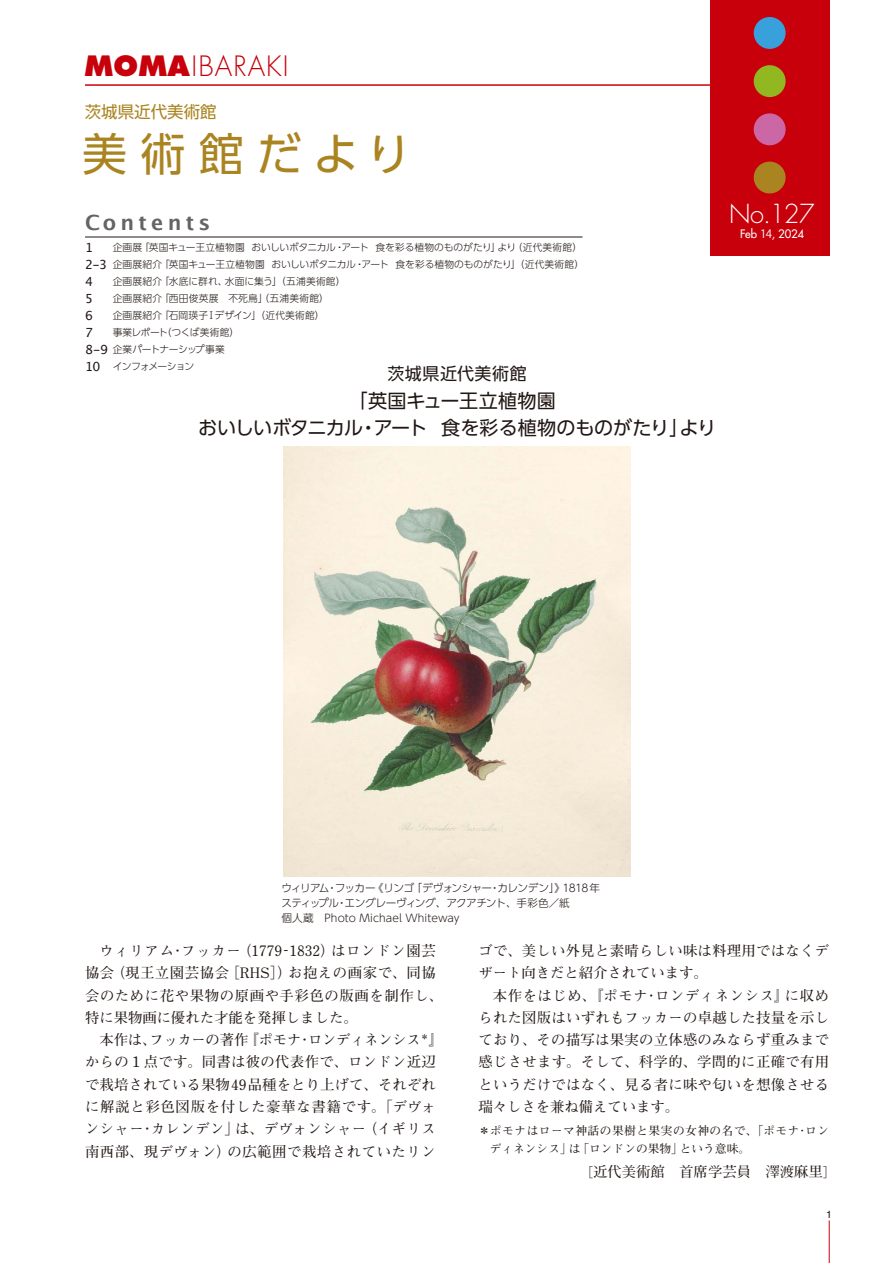
<style>
.page{position:relative;width:893px;height:1263px;background:#fff}
.page>*{position:absolute;margin:0;border:0;box-sizing:border-box;transform-origin:0 0}
.t1{font:45px "UD Shin Go Pro";letter-spacing:.285em;color:#aa8420}
.t2{font:300 27.3px "Futura";letter-spacing:.04em;color:#c7000b}
.t3{font:300 25.5px "Futura";color:#fff}
.t4{font:700 21px "Lucida Grande";letter-spacing:.2em;color:#656464}
.t5{font:19.2px/26.5px "UD Shin Go Pro";letter-spacing:-.015em;color:#221815;text-align:center}
.t6{font:16.95px "UD Shin Go Pro";letter-spacing:.03em;color:#221815}
.t7{font:16.5px "UD Shin Go Pro";color:#aa8420}
.t8{font:700 14.4px/22.4px "Futo Min A101 Pr 6 N";letter-spacing:.02em;color:#221815}
.t9{font:700 14.4px/22.4px "Futo Min A101 Pr 6 N";letter-spacing:.04em;color:#221815}
.t10{font:700 14.4px "Futo Min A101 Pr 6 N";color:#221815}
.t11{font:12.6px "Lucida Grande";color:#221815}
.t12{font:700 11.7px/18px "Futo Min A101 Pr 6 N";letter-spacing:.045em;color:#221815}
.t13{font:11.4px "Futura";letter-spacing:-.015em;color:#fff}
.t14{font:300 10.65px/14.9px "UD Shin Go Pro";letter-spacing:-.03em;color:#221815}
.t15{font:10.5px "Helvetica";color:#221815}
.t16{font:300 9.75px/17px "UD Shin Go Pro";color:#221815;text-align:right}
.t17{font:300 9.75px/17px "UD Shin Go Pro";letter-spacing:-.045em;color:#221815}
.t18{font:300 9.75px "UD Shin Go Pro";letter-spacing:.02em;color:#221815}
.s1{font-weight:800}
.s2{font-family:"Lucida Grande";font-weight:400;font-size:12.6px}
.s3{font-family:"Koz Go Pr 6 N"}
.s4{font-size:12.75px}
</style>
<div class="page">
<hr style="left:829px;top:1220px;width:1px;height:43px;background:#c7000b">
<hr style="left:85px;top:84px;width:739px;height:2px;background:#c7000b">
<div style="left:710px;top:0;width:119px;height:255px;background:#c7000b"></div>
<div style="left:754px;top:65px;width:32px;height:32px;background:#91b821;border-radius:50%"></div>
<div style="left:754px;top:17px;width:32px;height:32px;background:#38a1db;border-radius:50%"></div>
<div style="left:754px;top:162px;width:32px;height:31px;background:#aa8420;border-radius:50%"></div>
<div style="left:754px;top:113px;width:32px;height:32px;background:#ca67a4;border-radius:50%"></div>
<img style="left:284px;top:446px;width:347px;height:430px">
<hr style="left:85px;top:237px;width:498px;height:1px;background:#221815">
<h2 class="t2" style="left:84px;top:49px;width:206px"><span class="s1">MOMA</span>IBARAKI</h2>
<p class="t7" style="left:85px;top:99px;width:133px">茨城県近代美術館</p>
<h1 class="t1" style="left:82px;top:117px;width:331px">美術館だより</h1>
<h3 class="t4" style="left:85px;top:205px;width:127px">Contents</h3>
<p class="t11" style="left:85px;top:240px;width:9px">1</p>
<p class="t16" style="left:85px;top:239px;width:501px">企画展「英国キュー王立植物園 おいしいボタニカル・アート 食を彩る植物のものがたり」より（近代美術館）<br><span class="s2">2-3</span> 企画展紹介「英国キュー王立植物園 おいしいボタニカル・アート 食を彩る植物のものがたり」（近代美術館）</p>
<p class="t11" style="left:85px;top:274px;width:9px">4</p>
<p class="t16" style="left:113px;top:273px;width:234px">企画展紹介「水底に群れ、水面に集う」（五浦美術館）</p>
<p class="t11" style="left:85px;top:291px;width:9px">5</p>
<p class="t18" style="left:113px;top:291px;width:218px">企画展紹介「西田俊英展　不死鳥｣（五浦美術館）</p>
<p class="t11" style="left:85px;top:308px;width:9px">6</p>
<p class="t16" style="left:113px;top:307px;width:213px">企画展紹介「石岡瑛子Ⅰデザイン」（近代美術館）</p>
<p class="t11" style="left:85px;top:325px;width:9px">7</p>
<p class="t17" style="left:85px;top:324px;width:156px;text-indent:28px">事業レポート（つくば美術館）<br><span class="s2">8-9</span> 企業パートナーシップ事業<br><span class="s2">10</span> インフォメーション</p>
<p class="t6" style="left:387px;top:360px;width:141px">茨城県近代美術館</p>
<h3 class="t5" style="left:198px;top:387px;width:520px">「英国キュー王立植物園<br>おいしいボタニカル・アート 食を彩る植物のものがたり」より</h3>
<h3 class="t3" style="left:729px;top:198px;width:87px">No.127</h3>
<p class="t13" style="left:740px;top:227px;width:66px">Feb <span class="s3">14</span>, 2024</p>
<p class="t14" style="left:281px;top:880px;width:320px">ウィリアム・フッカー《リンゴ「デヴォンシャー・カレンデン」》1818年スティップル・エングレーヴィング、アクアチント、手彩色／紙<br>個人蔵　Photo Michael Whiteway</p>
<p class="t9" style="left:85px;top:939px;width:359px">　ウィリアム・フッカー（1779‐1832）はロンドン園芸協会（現王立園芸協会［RHS］）お抱えの画家で、同協会のために花や果物の原画や手彩色の版画を制作し、特に果物画に優れた才能を発揮しました。</p>
<p class="t8" style="left:85px;top:1028px;width:360px;text-indent:14px">本作は、フッカーの著作『ポモナ・ロンディネンシス<sup>＊</sup>』からの１点です。同書は彼の代表作で、ロンドン近辺で栽培されている果物49品種をとり上げて、それぞれに解説と彩色図版を付した豪華な書籍です。「デヴォンシャー・カレンデン」は、デヴォンシャー（イギリス南西部、現デヴォン）の広範囲で栽培されていたリン</p>
<p class="t8" style="left:478px;top:939px;width:352px">ゴで、美しい外見と素晴らしい味は料理用ではなくデザート向きだと紹介されています。<br>　本作をはじめ、『ポモナ・ロンディネンシス』に収められた図版はいずれもフッカーの卓越した技量を示しており、その描写は果実の立体感のみならず重みまで感じさせます。そして、科学的、学問的に正確で有用というだけではなく、見る者に味や匂いを想像させる瑞々しさを兼ね備えています。</p>
<p class="t12" style="left:490px;top:1121px;width:341px;text-indent:-11px">＊ポモナはローマ神話の果樹と果実の女神の名で、「ポモナ・ロンディネンシス」は「ロンドンの果物」という意味。</p>
<p class="t10" style="left:580px;top:1160px;width:257px"><span class="s4">［</span>近代美術館　首席学芸員　澤渡麻里<span class="s4">］</span></p>
<p class="t15" style="left:826px;top:1206px;width:7px">1</p>
</div>
